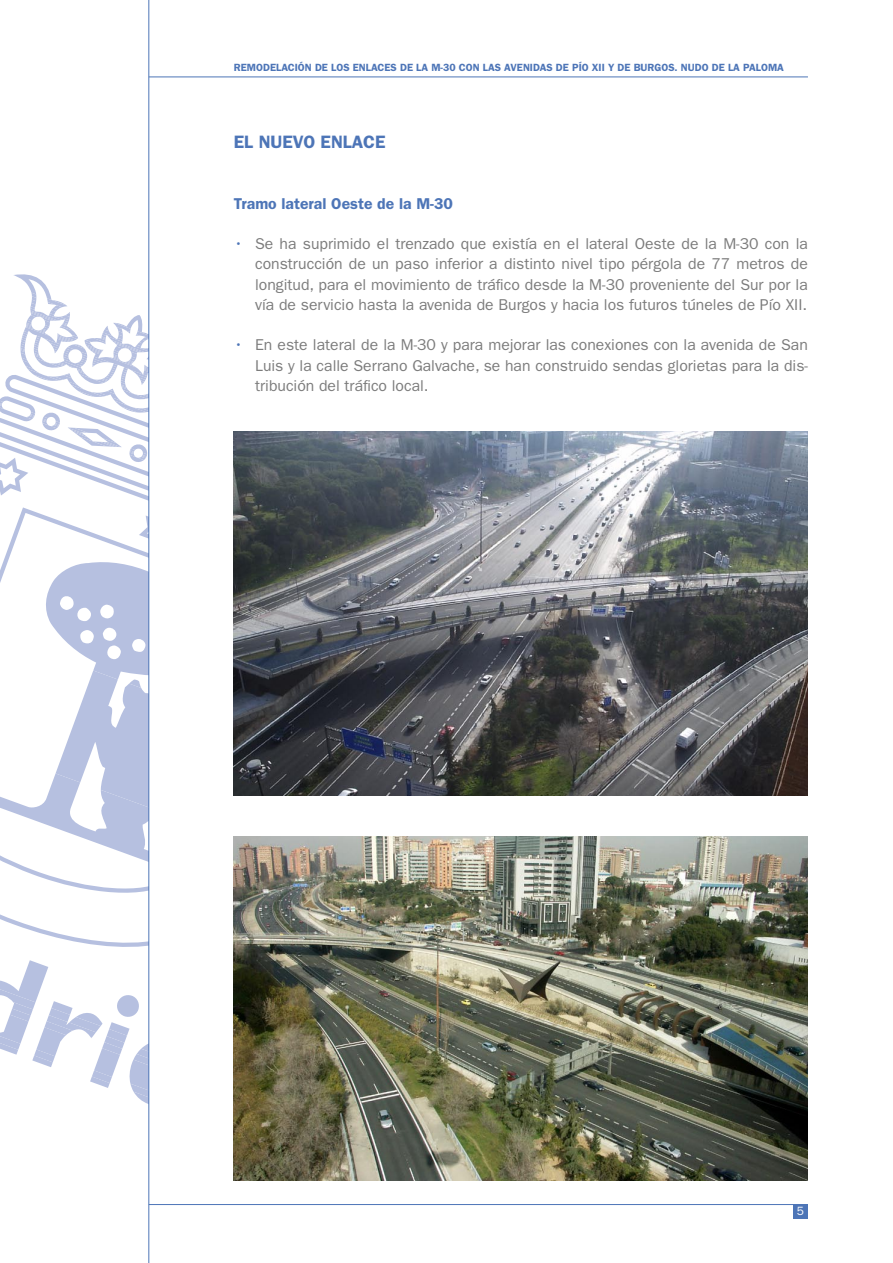
<style>
.page{position:relative;width:893px;height:1263px;background:#fff}
.page>*{position:absolute;margin:0;border:0;box-sizing:border-box;transform-origin:0 0}
.TITULAR{font:600 18px "ITC Franklin Gothic Std";color:#4d75b7}
.TEXTO{font:15.75px/20.2px "ITC Franklin Gothic Std";color:#7c7c7c;text-align:justify}
.SUBTITULAR{font:600 15.75px "ITC Franklin Gothic Std";color:#4d75b7}
.t1{font:12px "ITC Franklin Gothic Std";color:#fff}
.t2{font:600 10.5px "ITC Franklin Gothic Std";color:#4d75b7}
.s1{color:#4d75b7}
</style>
<div class="page">
<svg style="left:0;top:274px;width:148px;height:830px"></svg>
<div style="left:793px;top:1204px;width:15px;height:14px;background:#4d75b7"></div>
<hr style="left:149px;top:77px;width:659px;height:1px;background:#4d75b7">
<hr style="left:149px;top:1204px;width:659px;height:1px;background:#4d75b7">
<hr style="left:148px;top:0;width:1px;height:1263px;background:#4d75b7">
<img style="left:234px;top:836px;width:574px;height:345px">
<img style="left:234px;top:431px;width:574px;height:365px">
<p class="t2" style="left:234px;top:61px;width:552px">REMODELACIÓN DE LOS ENLACES DE LA M-30 CON LAS AVENIDAS DE PÍO XII Y DE BURGOS. NUDO DE LA PALOMA</p>
<p class="TITULAR" style="left:234px;top:131px;width:153px">EL NUEVO ENLACE</p>
<p class="SUBTITULAR" style="left:234px;top:194px;width:221px">Tramo lateral Oeste de la M-30</p>
<p class="TEXTO" style="left:255px;top:234px;width:554px;text-indent:-21px"><span class="s1">•</span> Se ha suprimido el trenzado que existía en el lateral Oeste de la M-30 con la construcción de un paso inferior a distinto nivel tipo pérgola de 77 metros de longitud, para el movimiento de tráfico desde la M-30 proveniente del Sur por la vía de servicio hasta la avenida de Burgos y hacia los futuros túneles de Pío XII.</p>
<p class="TEXTO" style="left:255px;top:335px;width:554px;text-indent:-21px"><span class="s1">•</span> En este lateral de la M-30 y para mejorar las conexiones con la avenida de San Luis y la calle Serrano Galvache, se han construido sendas glorietas para la dis&shy;tribución del tráfico local.</p>
<p class="t1" style="left:797px;top:1204px;width:9px">5</p>
</div>
